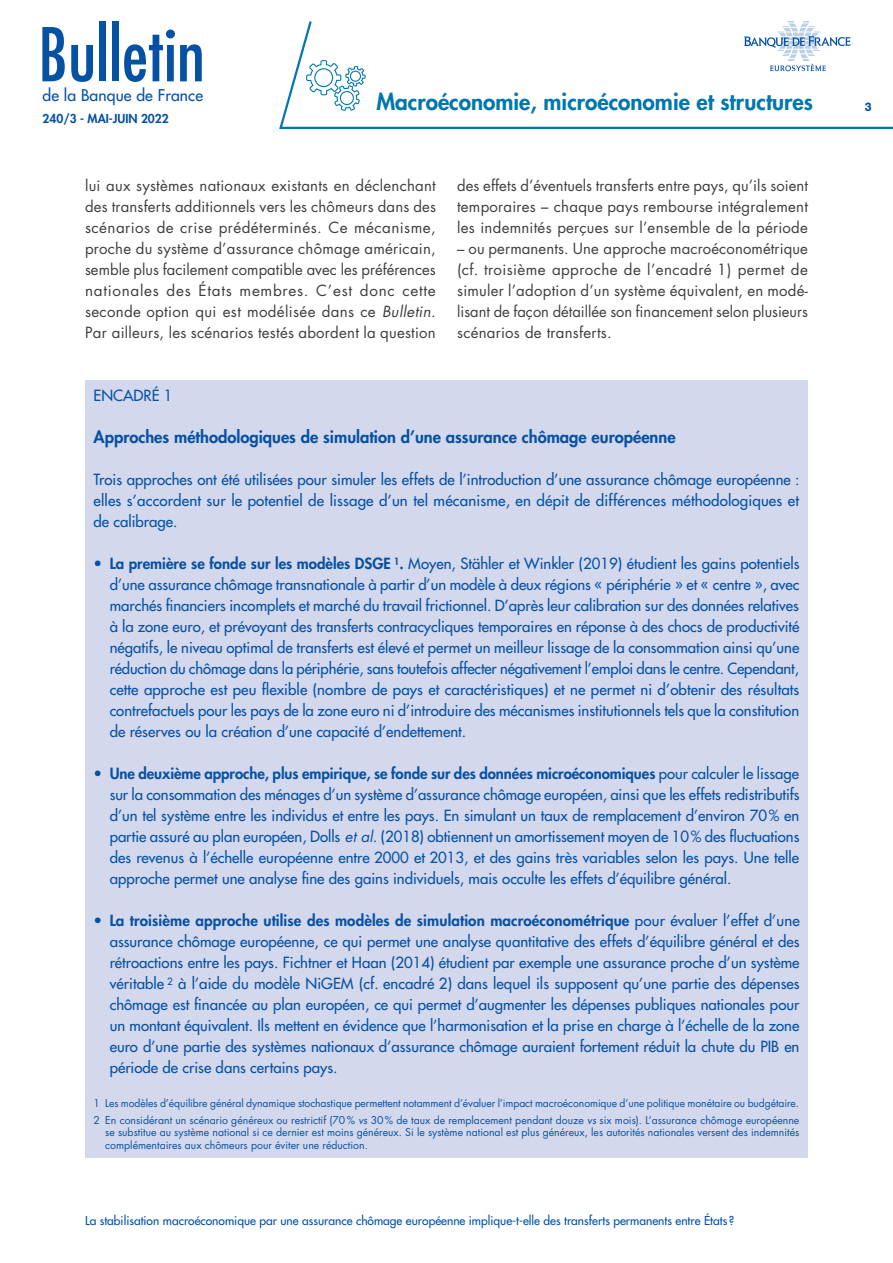
<style>
.page{position:relative;width:893px;height:1263px;background:#fff}
.page>*{position:absolute;margin:0;border:0;box-sizing:border-box;transform-origin:0 0}
.t1{font:condensed 72px "Futura Std";color:#0551a4}
.t2{font:800 22.5px "Futura Std";color:#0077ae}
.t3{font:800 16.5px "Futura Std";color:#0551a4}
.t4{font:500 15.75px "Futura Std";letter-spacing:.01em;color:#0551a4}
.t5{font:500 15px/21px "Futura Std";color:#0551a4;text-align:justify}
.t6{font:15px/21px "Futura Std";letter-spacing:.015em;color:#3e3e3f;text-align:justify}
.t7{font:500 12px "Futura Std";color:#0551a4}
.t8{font:800 12px "Futura Std";color:#0551a4}
.t9{font:800 12px "Helvetica Neue LT Std";color:#0551a4;scale:.9 1}
.t10{font:10.5px/16.8px "Futura Std";color:#0551a4}
.s1{font-style:italic}
.s2{font-weight:800}
.s3{font-weight:400;font-style:italic}
</style>
<div class="page">
<svg style="left:279px;top:21px;width:614px;height:108px"></svg>
<svg style="left:744px;top:22px;width:106px;height:49px"></svg>
<svg style="left:306px;top:60px;width:60px;height:51px"></svg>
<div style="left:85px;top:380px;width:723px;height:777px;background:#d4d8ec"></div>
<h1 class="t1" style="left:38px;top:12px;width:168px">Bulletin</h1>
<p class="t4" style="left:43px;top:86px;width:162px">de la Banque de France</p>
<p class="t8" style="left:43px;top:111px;width:128px">240/3 - MAI-JUIN 2022</p>
<h2 class="t2" style="left:376px;top:88px;width:438px">Macroéconomie, microéconomie et structures</h2>
<p class="t6" style="left:85px;top:175px;width:353px">lui aux systèmes nationaux existants en déclenchant des transferts additionnels vers les chômeurs dans des scénarios de crise prédéterminés. Ce mécanisme, proche du système d’assurance chômage américain, semble plus facilement compatible avec les préférences nationales des États membres. C’est donc cette seconde option qui est modélisée dans ce <span class="s1">Bulletin</span>.<br>Par ailleurs, les scénarios testés abordent la question</p>
<p class="t6" style="left:457px;top:175px;width:352px">des effets d’éventuels transferts entre pays, qu’ils soient temporaires − chaque pays rembourse intégralement les indemnités perçues sur l’ensemble de la période</p>
<p class="t6" style="left:457px;top:238px;width:352px">– ou permanents. Une approche macroéconométrique (cf. troisième approche de l’encadré 1) permet de simuler l’adoption d’un système équivalent, en modé‑ lisant de façon détaillée son financement selon plusieurs scénarios de transferts.</p>
<p class="t5" style="left:94px;top:385px;width:80px">ENCADRÉ 1</p>
<p class="t3" style="left:94px;top:427px;width:584px">Approches méthodologiques de simulation d’une assurance chômage européenne</p>
<p class="t5" style="left:94px;top:469px;width:707px">Trois approches ont été utilisées pour simuler les effets de l’introduction d’une assurance chômage européenne : elles s’accordent sur le potentiel de lissage d’un tel mécanisme, en dépit de différences méthodologiques et de calibrage.</p>
<p class="t5" style="left:110px;top:553px;width:691px;text-indent:-16px">• <span class="s2">La première se fonde sur les modèles DSGE</span> <sup>1</sup><span class="s2">.</span> Moyen, Stähler et Winkler (2019) étudient les gains potentiels d’une assurance chômage transnationale à partir d’un modèle à deux régions « périphérie » et « centre », avec marchés financiers incomplets et marché du travail frictionnel. D’après leur calibration sur des données relatives à la zone euro, et prévoyant des transferts contracycliques temporaires en réponse à des chocs de productivité négatifs, le niveau optimal de transferts est élevé et permet un meilleur lissage de la consommation ainsi qu’une réduction du chômage dans la périphérie, sans toutefois affecter négativement l’emploi dans le centre. Cependant, cette approche est peu flexible (nombre de pays et caractéristiques) et ne permet ni d’obtenir des résultats contrefactuels pour les pays de la zone euro ni d’introduire des mécanismes institutionnels tels que la constitution de réserves ou la création d’une capacité d’endettement.</p>
<p class="t5" style="left:110px;top:763px;width:691px;text-indent:-16px">• <span class="s2">Une deuxième approche, plus empirique, se fonde sur des données microéconomiques</span> pour calculer le lissage sur la consommation des ménages d’un système d’assurance chômage européen, ainsi que les effets redistributifs d’un tel système entre les individus et entre les pays. En simulant un taux de remplacement d’environ 70% en partie assuré au plan européen, Dolls <span class="s3">et al.</span> (2018) obtiennent un amortissement moyen de 10% des fluctuations des revenus à l’échelle européenne entre 2000 et 2013, et des gains très variables selon les pays. Une telle approche permet une analyse fine des gains individuels, mais occulte les effets d’équilibre général.</p>
<p class="t5" style="left:110px;top:910px;width:692px;text-indent:-16px">• <span class="s2">La troisième approche utilise des modèles de simulation macroéconométrique</span> pour évaluer l’effet d’une assurance chômage européenne, ce qui permet une analyse quantitative des effets d’équilibre général et des rétroactions entre les pays. Fichtner et Haan (2014) étudient par exemple une assurance proche d’un système véritable <sup>2</sup> à l’aide du modèle NiGEM (cf. encadré 2) dans lequel ils supposent qu’une partie des dépenses chômage est financée au plan européen, ce qui permet d’augmenter les dépenses publiques nationales pour un montant équivalent. Ils mettent en évidence que l’harmonisation et la prise en charge à l’échelle de la zone euro d’une partie des systèmes nationaux d’assurance chômage auraient fortement réduit la chute du PIB en période de crise dans certains pays.</p>
<p class="t10" style="left:94px;top:1095px;width:707px">1 Les modèles d’équilibre général dynamique stochastique permettent notamment d’évaluer l’impact macroéconomique d’une politique monétaire ou budgétaire.<br>2 En considérant un scénario généreux ou restrictif (70% <span class="s1">vs</span> 30% de taux de remplacement pendant douze <span class="s1">vs</span> six mois). L’assurance chômage européenne</p>
<p class="t10" style="left:105px;top:1126px;width:696px;line-height:12.6px">se substitue au système national si ce dernier est moins généreux. Si le système national est plus généreux, les autorités nationales versent des indemnités complémentaires aux chômeurs pour éviter une réduction.</p>
<p class="t7" style="left:85px;top:1213px;width:651px">La stabilisation macroéconomique par une assurance chômage européenne implique-t-elle des transferts permanents entre États ?</p>
<p class="t9" style="left:865px;top:99px;width:9px">3</p>
</div>
